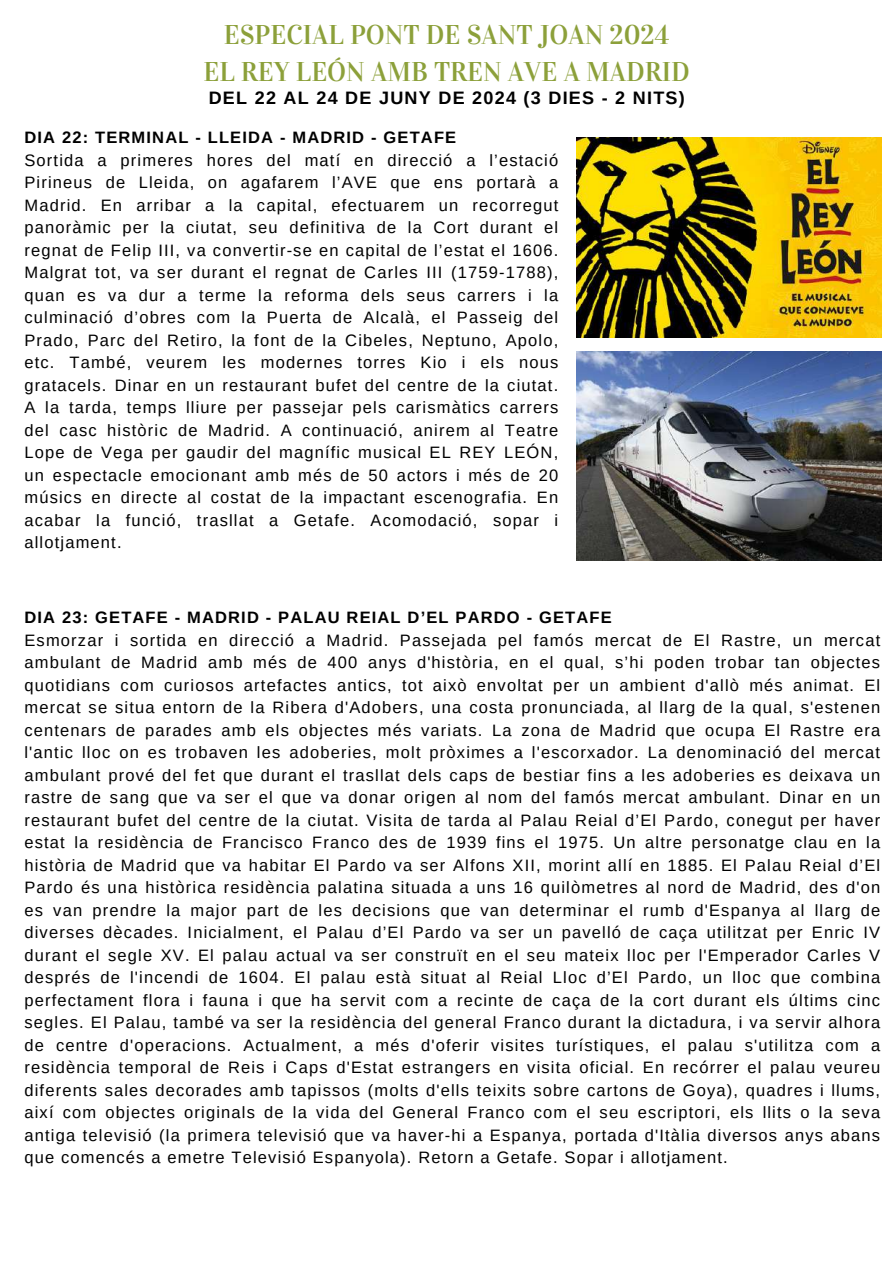
<style>
.page{position:relative;width:894px;height:1264px;background:#fff}
.page>*{position:absolute;margin:0;border:0;box-sizing:border-box;transform-origin:0 0}
.t1{font:27px/37.2px "Vidaloka";color:#8ca03a;text-align:center}
.t2{font:700 18px "Arimo";letter-spacing:.07em;color:#000}
.t3{font:16.5px/22.5px "Arimo";letter-spacing:.07em;color:#000;text-align:justify}
.t4{font:700 16.5px "Arimo";letter-spacing:.07em;color:#000}
</style>
<div class="page">
<img style="left:576px;top:137px;width:305px;height:200px">
<img style="left:576px;top:351px;width:305px;height:209px">
<h1 class="t1" style="left:203px;top:16px;width:488px">ESPECIAL PONT DE SANT JOAN 2024<br>EL REY LEÓN AMB TREN AVE A MADRID</h1>
<p class="t2" style="left:209px;top:88px;width:477px">DEL 22 AL 24 DE JUNY DE 2024 (3 DIES - 2 NITS)</p>
<p class="t4" style="left:24px;top:128px;width:433px">DIA 22: TERMINAL - LLEIDA - MADRID - GETAFE</p>
<p class="t3" style="left:24px;top:149px;width:535px">Sortida a primeres hores del matí en direcció a l’estació Pirineus de Lleida, on agafarem l’AVE que ens portarà a Madrid. En arribar a la capital, efectuarem un recorregut panoràmic per la ciutat, seu definitiva de la Cort durant el regnat de Felip III, va convertir-se en capital de l’estat el 1606.<br>Malgrat tot, va ser durant el regnat de Carles III (1759-1788), quan es va dur a terme la reforma dels seus carrers i la culminació d’obres com la Puerta de Alcalà, el Passeig del Prado, Parc del Retiro, la font de la Cibeles, Neptuno, Apolo, etc. També, veurem les modernes torres Kio i els nous gratacels. Dinar en un restaurant bufet del centre de la ciutat.<br>A la tarda, temps lliure per passejar pels carismàtics carrers del casc històric de Madrid. A continuació, anirem al Teatre Lope de Vega per gaudir del magnífic musical EL REY LEÓN, un espectacle emocionant amb més de 50 actors i més de 20 músics en directe al costat de la impactant escenografia. En acabar la funció, trasllat a Getafe. Acomodació, sopar i allotjament.</p>
<p class="t4" style="left:24px;top:608px;width:588px">DIA 23: GETAFE - MADRID - PALAU REIAL D’EL PARDO - GETAFE</p>
<p class="t3" style="left:24px;top:628px;width:857px">Esmorzar i sortida en direcció a Madrid. Passejada pel famós mercat de El Rastre, un mercat ambulant de Madrid amb més de 400 anys d'història, en el qual, s’hi poden trobar tan objectes quotidians com curiosos artefactes antics, tot això envoltat per un ambient d'allò més animat. El mercat se situa entorn de la Ribera d'Adobers, una costa pronunciada, al llarg de la qual, s'estenen centenars de parades amb els objectes més variats. La zona de Madrid que ocupa El Rastre era l'antic lloc on es trobaven les adoberies, molt pròximes a l'escorxador. La denominació del mercat ambulant prové del fet que durant el trasllat dels caps de bestiar fins a les adoberies es deixava un rastre de sang que va ser el que va donar origen al nom del famós mercat ambulant. Dinar en un restaurant bufet del centre de la ciutat. Visita de tarda al Palau Reial d’El Pardo, conegut per haver estat la residència de Francisco Franco des de 1939 fins el 1975. Un altre personatge clau en la història de Madrid que va habitar El Pardo va ser Alfons XII, morint allí en 1885. El Palau Reial d’El Pardo és una històrica residència palatina situada a uns 16 quilòmetres al nord de Madrid, des d'on es van prendre la major part de les decisions que van determinar el rumb d'Espanya al llarg de diverses dècades. Inicialment, el Palau d’El Pardo va ser un pavelló de caça utilitzat per Enric IV durant el segle XV. El palau actual va ser construït en el seu mateix lloc per l'Emperador Carles V després de l'incendi de 1604. El palau està situat al Reial Lloc d’El Pardo, un lloc que combina perfectament flora i fauna i que ha servit com a recinte de caça de la cort durant els últims cinc segles. El Palau, també va ser la residència del general Franco durant la dictadura, i va servir alhora de centre d'operacions. Actualment, a més d'oferir visites turístiques, el palau s'utilitza com a residència temporal de Reis i Caps d'Estat estrangers en visita oficial. En recórrer el palau veureu diferents sales decorades amb tapissos (molts d'ells teixits sobre cartons de Goya), quadres i llums, així com objectes originals de la vida del General Franco com el seu escriptori, els llits o la seva antiga televisió (la primera televisió que va haver-hi a Espanya, portada d'Itàlia diversos anys abans que comencés a emetre Televisió Espanyola). Retorn a Getafe. Sopar i allotjament.</p>
</div>
